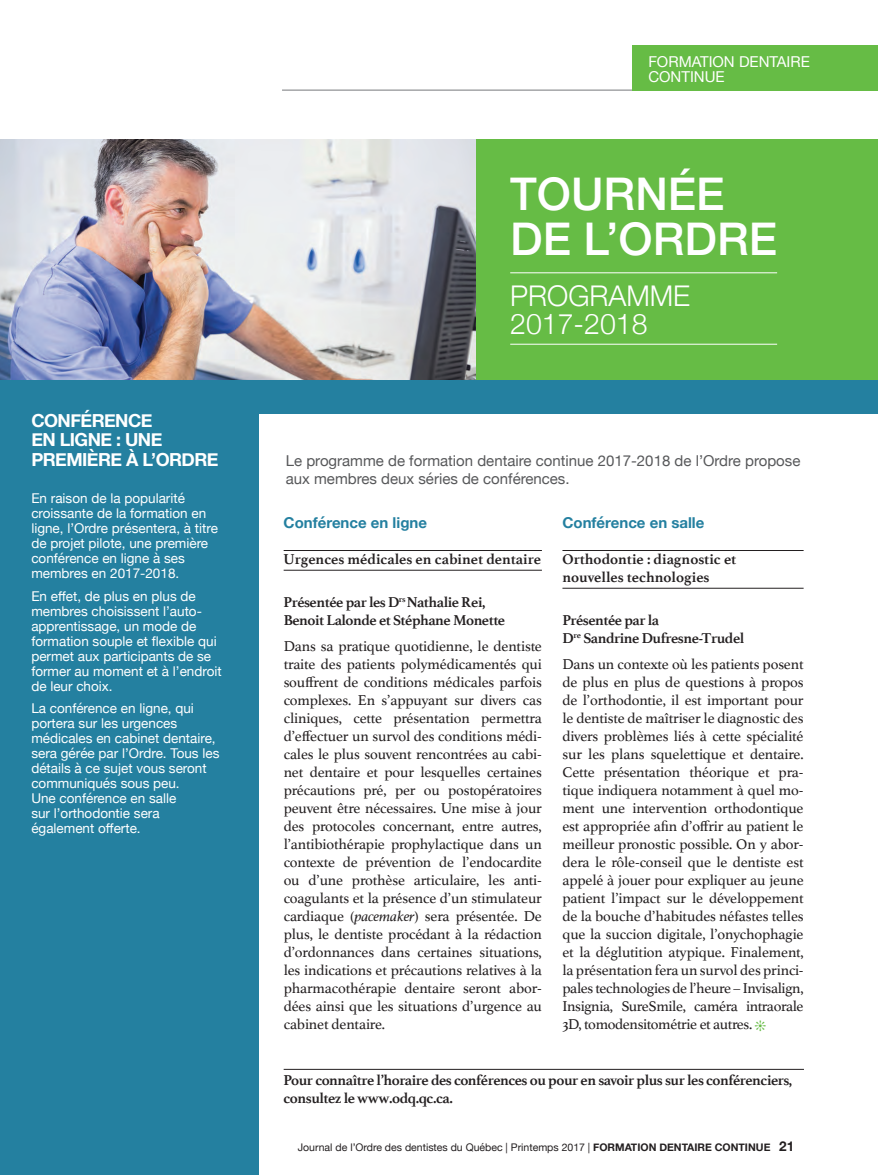
<style>
.page{position:relative;width:878px;height:1175px;background:#fff}
.page>*{position:absolute;margin:0;border:0;box-sizing:border-box;transform-origin:0 0}
.t1{font:500 45px/45px "Helvetica Neue";color:#fff}
.t2{font:300 28.5px/28.5px "Helvetica Neue";color:#fff}
.t3{font:700 18px/19.5px "Helvetica Neue";letter-spacing:-.03em;color:#fff}
.t4{font:15px/18px "Athelas";letter-spacing:-.025em;color:#231f20;text-align:justify}
.t5{font:700 15px/18px "Athelas";letter-spacing:-.03em;color:#231f20}
.t6{font:15px/18px "Helvetica Neue";color:#57585a}
.t7{font:700 15px/18px "Athelas";color:#231f20}
.t8{font:700 15px "Helvetica Neue";color:#2480a0}
.t9{font:15px/15px "Helvetica Neue";color:#fff}
.t10{font:13.5px/15px "Helvetica Neue";color:#fff}
.t11{font:10.5px "Helvetica Neue";color:#231f20}
.s1{font-style:italic}
.s2{font-weight:700}
.s3{font-weight:700;font-size:13.5px}
</style>
<div class="page">
<div style="left:475px;top:139px;width:403px;height:242px;background:#66bc45"></div>
<img style="left:0;top:139px;width:475px;height:241px">
<div style="left:0;top:380px;width:878px;height:33px;background:#2480a0"></div>
<hr style="left:282px;top:90px;width:350px;height:1px;background:#76787b">
<hr style="left:284px;top:550px;width:258px;height:1px;background:#231f20">
<hr style="left:284px;top:570px;width:258px;height:1px;background:#231f20">
<hr style="left:562px;top:550px;width:241px;height:1px;background:#231f20">
<hr style="left:562px;top:588px;width:241px;height:1px;background:#231f20">
<hr style="left:284px;top:1069px;width:520px;height:1px;background:#231f20">
<hr style="left:510px;top:272px;width:267px;height:1px;background:#fff">
<hr style="left:510px;top:344px;width:267px;height:1px;background:#fff">
<div style="left:632px;top:45px;width:246px;height:45px;background:#66bc45"></div>
<div style="left:0;top:409px;width:258px;height:765px;background:#2480a0"></div>
<p class="t3" style="left:31px;top:411px;width:189px">CONFÉRENCE<br>EN LIGNE : UNE<br>PREMIÈRE À L’ORDRE</p>
<p class="t10" style="left:31px;top:491px;width:188px">En raison de la popularité croissante de la formation en ligne, l’Ordre présentera, à titre de projet pilote, une première conférence en ligne à ses membres en 2017-2018.</p>
<p class="t10" style="left:31px;top:589px;width:192px">En effet, de plus en plus de membres choisissent l’auto&shy;apprentissage, un mode de formation souple et flexible qui permet aux participants de se former au moment et à l’endroit de leur choix.</p>
<p class="t10" style="left:31px;top:701px;width:190px">La conférence en ligne, qui portera sur les urgences médicales en cabinet dentaire, sera gérée par l’Ordre. Tous les détails à ce sujet vous seront communiqués sous peu.<br>Une conférence en salle<br>sur l’orthodontie sera également offerte.</p>
<p class="t9" style="left:648px;top:55px;width:163px">FORMATION DENTAIRE<br>CONTINUE</p>
<h1 class="t1" style="left:510px;top:168px;width:268px">TOURNÉE<br>DE L’ORDRE</h1>
<h2 class="t2" style="left:510px;top:279px;width:181px">PROGRAMME<br>2017-2018</h2>
<p class="t6" style="left:286px;top:453px;width:516px">Le programme de formation dentaire continue 2017-2018 de l’Ordre propose aux membres deux séries de conférences.</p>
<p class="t8" style="left:284px;top:510px;width:145px">Conférence en ligne</p>
<p class="t8" style="left:562px;top:510px;width:143px">Conférence en salle</p>
<p class="t7" style="left:284px;top:549px;width:259px">Urgences médicales en cabinet dentaire</p>
<p class="t5" style="left:284px;top:593px;width:223px">Présentée par les D<sup>rs</sup> Nathalie Rei,<br>Benoit Lalonde et Stéphane Monette</p>
<p class="t4" style="left:284px;top:636px;width:260px">Dans sa pratique quotidienne, le dentiste traite des patients polymédicamentés qui souffrent de conditions médicales parfois complexes. En s’appuyant sur divers cas cliniques, cette présentation permettra d’effectuer un survol des conditions médi&shy;cales le plus souvent rencontrées au cabi&shy;net dentaire et pour lesquelles certaines précautions pré, per ou postopératoires peuvent être nécessaires. Une mise à jour des protocoles concernant, entre autres, l’antibiothérapie prophylactique dans un contexte de prévention de l’endocardite ou d’une prothèse articulaire, les anti&shy;coagulants et la présence d’un stimulateur cardiaque (<span class="s1">pacemaker</span>) sera présentée. De plus, le dentiste procédant à la rédaction d’ordonnances dans certaines situations, les indications et précautions relatives à la pharmacothérapie dentaire seront abor&shy;dées ainsi que les situations d’urgence au cabinet dentaire.</p>
<p class="t7" style="left:562px;top:549px;width:175px">Orthodontie : diagnostic et nouvelles technologies</p>
<p class="t5" style="left:562px;top:611px;width:183px">Présentée par la<br>D<sup>re</sup> Sandrine Dufresne-Trudel</p>
<p class="t4" style="left:562px;top:654px;width:243px">Dans un contexte où les patients posent de plus en plus de questions à propos de l’orthodontie, il est important pour le dentiste de maîtriser le diagnostic des divers problèmes liés à cette spécialité sur les plans squelettique et dentaire.<br>Cette présentation théorique et pra&shy;tique indiquera notamment à quel mo&shy;ment une intervention orthodontique est appropriée afin d’offrir au patient le meilleur pronostic possible. On y abor&shy;dera le rôle-conseil que le dentiste est appelé à jouer pour expliquer au jeune patient l’impact sur le développement de la bouche d’habitudes néfastes telles que la succion digitale, l’onychophagie et la déglutition atypique. Finalement, la présentation fera un survol des princi&shy;pales technologies de l’heure – Invisalign, Insignia, SureSmile, caméra intraorale 3D, tomodensitométrie et autres.</p>
<p class="t5" style="left:284px;top:1070px;width:510px">Pour connaître l’horaire des conférences ou pour en savoir plus sur les conférenciers, consultez le www.odq.qc.ca.</p>
<p class="t11" style="left:298px;top:1139px;width:498px">Journal de l’Ordre des dentistes du Québec | Printemps 2017 | <span class="s2">FORMATION DENTAIRE CONTINUE</span> <span class="s3">21</span></p>
</div>
